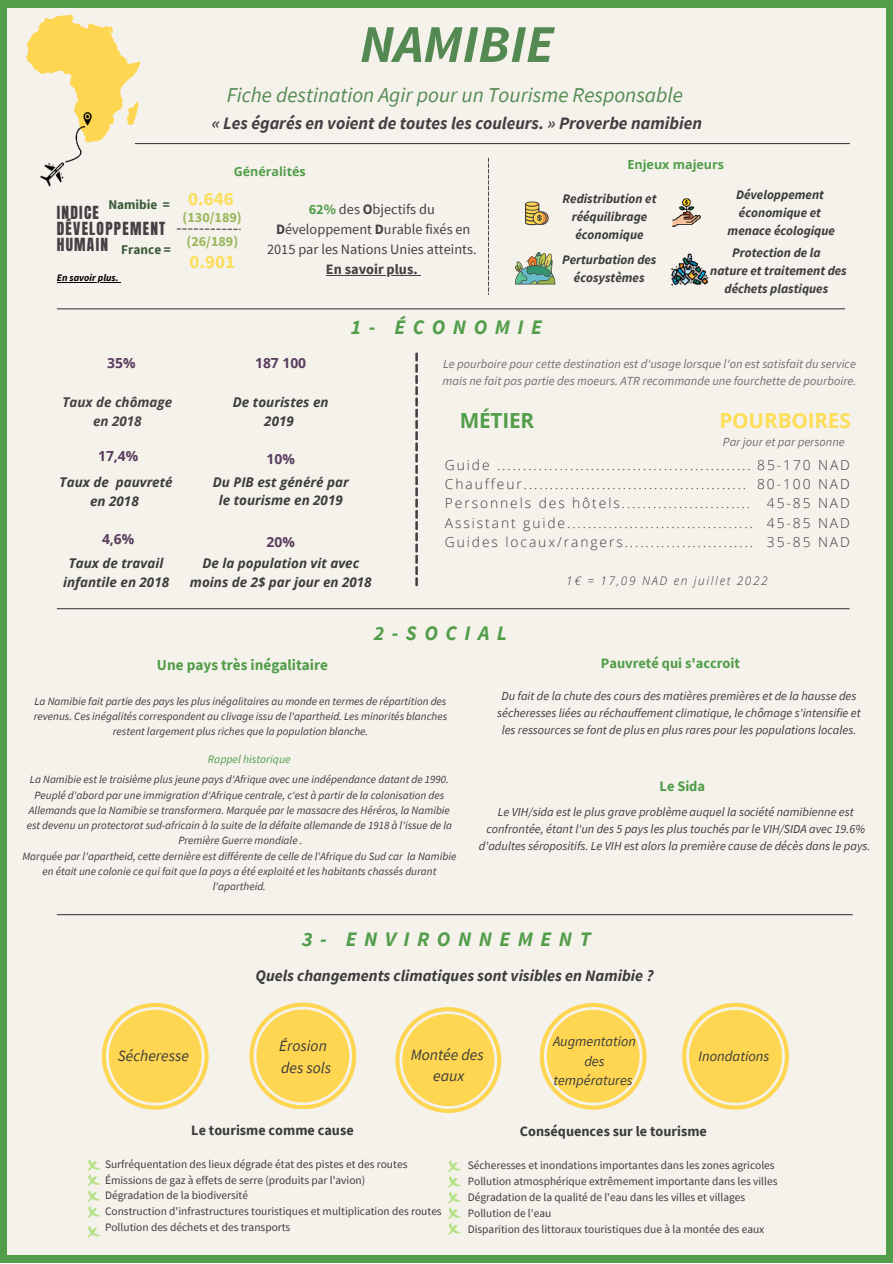
<style>
.page{position:relative;width:893px;height:1264px;background:#fff}
.page>*{position:absolute;margin:0;border:0;box-sizing:border-box;transform-origin:0 0}
.t1{font:italic 700 53.1px "Source Sans Pro";color:#548a52}
.t2{font:italic 21.15px "Source Sans Pro";color:#548a52}
.t3{font:700 20.7px "Open Sans";letter-spacing:-.01em;color:#fcde59}
.t4{font:700 20.7px "Open Sans";letter-spacing:-.01em;color:#529d49}
.t5{font:italic 700 20.55px "Source Sans Pro";letter-spacing:.365em;color:#529d49}
.t6{font:700 18.9px "Source Sans Pro";color:#fcde59}
.t7{font:italic 700 17.4px "Source Sans Pro";color:#444043}
.t8{font:italic 700 16.05px "Source Sans Pro";color:#3c3c3c}
.t9{font:italic 15.75px/21.3px "Source Sans Pro";color:#3c3c3c;text-align:center}
.t10{font:15.45px/15.8px "Anton";letter-spacing:.08em;color:#444043}
.t11{font:700 15.15px "Source Sans Pro";color:#529d49}
.t12{font:italic 14.55px "Source Sans Pro";color:#3c3c3c}
.t13{font:700 14.4px "Source Sans Pro";color:#529d49}
.t14{font:14.25px/20px "Source Sans Pro";color:#444043;text-align:center}
.t15{font:700 14.25px "Source Sans Pro";color:#3c3c3c}
.t16{font:italic 14.25px/19.5px "Source Sans Pro";color:#3c3c3c;text-align:center}
.t17{font:700 14.25px "Source Sans Pro";color:#444043}
.t18{font:700 14.1px "Source Sans Pro";color:#9bb75b}
.t19{font:700 13.95px "Open Sans";color:#583c5c}
.t20{font:300 13.8px/19.2px "Open Sans";letter-spacing:.14em;color:#3c3c3c}
.t21{font:italic 700 13.35px/18.6px "Open Sans";color:#3c3c3c;text-align:center}
.t22{font:700 13.35px "Source Sans Pro";color:#3a5b38}
.t23{font:italic 700 13.35px/18.6px "Open Sans";color:#444043;text-align:center}
.t24{font:italic 700 13.05px/18px "Source Sans Pro";color:#3c3c3c;text-align:center}
.t25{font:700 12.6px "Open Sans";color:#529d49}
.t26{font:italic 12.45px/16.8px "Source Sans Pro";color:#726e6e}
.t27{font:italic 12.3px/17.1px "Source Sans Pro";color:#3c3c3c;text-align:center}
.t28{font:italic 300 11.85px "Open Sans";letter-spacing:.14em;color:#3c3c3c}
.t29{font:italic 11.55px "Source Sans Pro";color:#529d49}
.t30{font:11.4px/15.8px "Source Sans Pro";color:#3c3c3c}
.t31{font:italic 11.1px/15.3px "Source Sans Pro";color:#3c3c3c;text-align:center}
.t32{font:italic 700 9.9px "Source Sans Pro";color:#000}
.s1{font-weight:700;color:#529d49}
.s2{font-weight:700}
</style>
<div class="page">
<div style="left:0;top:0;width:892px;height:1262px;background:#529d49"></div>
<div style="left:7px;top:8px;width:878px;height:1246px;background:#f5f2ec"></div>
<svg style="left:525px;top:201px;width:23px;height:24px"></svg>
<img style="left:672px;top:198px;width:28px;height:29px">
<svg style="left:102px;top:1002px;width:107px;height:107px"></svg>
<div style="left:109px;top:1009px;width:93px;height:93px;background:#ffd651;border-radius:50%"></div>
<svg style="left:249px;top:1002px;width:107px;height:106px"></svg>
<div style="left:256px;top:1009px;width:93px;height:93px;background:#ffd651;border-radius:50%"></div>
<svg style="left:395px;top:1007px;width:106px;height:105px"></svg>
<div style="left:402px;top:1014px;width:92px;height:92px;background:#ffd651;border-radius:50%"></div>
<svg style="left:539px;top:1002px;width:107px;height:107px"></svg>
<div style="left:546px;top:1009px;width:93px;height:93px;background:#ffd651;border-radius:50%"></div>
<svg style="left:177px;top:228px;width:64px;height:2px"></svg>
<svg style="left:87px;top:1159px;width:13px;height:59px"></svg>
<svg style="left:447px;top:1160px;width:14px;height:75px"></svg>
<svg style="left:682px;top:1002px;width:107px;height:107px"></svg>
<div style="left:689px;top:1009px;width:93px;height:93px;background:#ffd651;border-radius:50%"></div>
<hr style="left:57px;top:308px;width:787px;height:1px;background:#444043">
<hr style="left:57px;top:608px;width:792px;height:1px;background:#444043">
<hr style="left:135px;top:143px;width:714px;height:1px;background:#444043">
<hr style="left:57px;top:914px;width:795px;height:1px;background:#444043">
<svg style="left:415px;top:352px;width:3px;height:234px"></svg>
<svg style="left:26px;top:14px;width:115px;height:112px"></svg>
<img style="left:26px;top:111px;width:88px;height:76px">
<svg style="left:488px;top:158px;width:1px;height:137px"></svg>
<svg style="left:88px;top:1226px;width:12px;height:11px"></svg>
<img style="left:671px;top:253px;width:37px;height:33px">
<svg style="left:515px;top:252px;width:40px;height:32px"></svg>
<hr style="left:326px;top:275px;width:91px;height:1px;background:#444043">
<hr style="left:57px;top:282px;width:62px;height:1px;background:#000">
<p class="t22" style="left:108px;top:195px;width:63px">Namibie =</p>
<h3 class="t10" style="left:57px;top:206px;width:110px">INDICE<br>DÉVELOPPEMENT</h3>
<p class="t22" style="left:57px;top:240px;width:116px"><sup>HUMAIN</sup> France =</p>
<p class="t32" style="left:57px;top:271px;width:63px">En savoir plus.</p>
<h1 class="t1" style="left:360px;top:8px;width:195px">NAMIBIE</h1>
<h2 class="t2" style="left:227px;top:82px;width:458px">Fiche destination Agir pour un Tourisme Responsable</h2>
<h3 class="t7" style="left:212px;top:111px;width:492px">« Les égarés en voient de toutes les couleurs. » Proverbe namibien</h3>
<p class="t25" style="left:627px;top:155px;width:98px">Enjeux majeurs</p>
<p class="t24" style="left:562px;top:189px;width:95px">Redistribution et rééquilibrage économique</p>
<p class="t24" style="left:562px;top:250px;width:96px">Perturbation des écosystèmes</p>
<p class="t25" style="left:234px;top:163px;width:74px">Généralités</p>
<p class="t24" style="left:727px;top:185px;width:109px">Développement économique et menace écologique</p>
<p class="t24" style="left:710px;top:243px;width:138px">Protection de la<br>nature et traitement des déchets plastiques</p>
<h3 class="t6" style="left:188px;top:186px;width:47px">0.646</h3>
<p class="t14" style="left:267px;top:199px;width:211px"><span class="s1">62%</span> des <span class="s2">O</span>bjectifs du<br><span class="s2">D</span>éveloppement <span class="s2">D</span>urable fixés en<br>2015 par les Nations Unies atteints.</p>
<p class="t17" style="left:326px;top:260px;width:93px">En savoir plus.</p>
<p class="t18" style="left:182px;top:208px;width:61px">(130/189)</p>
<p class="t18" style="left:186px;top:232px;width:53px">(26/189)</p>
<h3 class="t6" style="left:189px;top:248px;width:47px">0.901</h3>
<h3 class="t5" style="left:351px;top:314px;width:193px">1- ÉCONOMIE</h3>
<p class="t19" style="left:107px;top:353px;width:30px">35%</p>
<p class="t19" style="left:255px;top:353px;width:53px">187 100</p>
<p class="t26" style="left:442px;top:355px;width:415px">Le pourboire pour cette destination est d'usage lorsque l'on est satisfait du service mais ne fait pas partie des moeurs. ATR recommande une fourchette de pourboire.</p>
<p class="t23" style="left:62px;top:392px;width:111px">Taux de chômage en 2018</p>
<p class="t21" style="left:233px;top:393px;width:97px">De touristes en<br>2019</p>
<h3 class="t4" style="left:459px;top:405px;width:76px">MÉTIER</h3>
<h3 class="t3" style="left:719px;top:406px;width:133px">POURBOIRES</h3>
<p class="t19" style="left:98px;top:446px;width:42px">17,4%</p>
<p class="t21" style="left:60px;top:473px;width:115px">Taux de pauvreté en 2018</p>
<p class="t19" style="left:266px;top:449px;width:30px">10%</p>
<p class="t21" style="left:213px;top:472px;width:137px">Du PIB est généré par le tourisme en 2019</p>
<p class="t19" style="left:102px;top:529px;width:34px">4,6%</p>
<p class="t19" style="left:266px;top:531px;width:30px">20%</p>
<p class="t21" style="left:190px;top:554px;width:183px">De la population vit avec moins de 2$ par jour en 2018</p>
<p class="t21" style="left:63px;top:554px;width:108px">Taux de travail infantile en 2018</p>
<p class="t26" style="left:722px;top:433px;width:123px">Par jour et par personne</p>
<p class="t20" style="left:445px;top:455px;width:310px">Guide .................................................<br>Chauffeur...........................................<br>Personnels des hôtels.........................<br>Assistant guide....................................<br>Guides locaux/rangers.........................</p>
<p class="t20" style="left:757px;top:455px;width:94px;text-align:right">85-170 NAD<br>80-100 NAD<br>45-85 NAD<br>45-85 NAD<br>35-85 NAD</p>
<p class="t28" style="left:566px;top:572px;width:203px">1€ = 17,09 NAD en juillet 2022</p>
<h3 class="t11" style="left:157px;top:654px;width:172px">Une pays très inégalitaire</h3>
<h3 class="t5" style="left:374px;top:619px;width:135px">2-SOCIAL</h3>
<p class="t13" style="left:601px;top:654px;width:140px">Pauvreté qui s'accroit</p>
<p class="t31" style="left:34px;top:693px;width:415px">La Namibie fait partie des pays les plus inégalitaires au monde en termes de répartition des revenus. Ces inégalités correspondent au clivage issu de l'apartheid. Les minorités blanches restent largement plus riches que la population blanche.</p>
<p class="t29" style="left:208px;top:752px;width:84px">Rappel historique</p>
<p class="t31" style="left:22px;top:771px;width:435px">La Namibie est le troisième plus jeune pays d'Afrique avec une indépendance datant de 1990.<br>Peuplé d'abord par une immigration d'Afrique centrale, c'est à partir de la colonisation des Allemands que la Namibie se transformera. Marquée par le massacre des Héréros, la Namibie est devenu un protectorat sud-africain à la suite de la défaite allemande de 1918 à l'issue de la Première Guerre mondiale .<br>Marquée par l'apartheid, cette dernière est différente de celle de l'Afrique du Sud car la Namibie en était une colonie ce qui fait que la pays a été exploité et les habitants chassés durant l'apartheid.</p>
<p class="t27" style="left:497px;top:687px;width:365px">Du fait de la chute des cours des matières premières et de la hausse des sécheresses liées au réchauffement climatique, le chômage s'intensifie et les ressources se font de plus en plus rares pour les populations locales.</p>
<p class="t13" style="left:659px;top:776px;width:47px">Le Sida</p>
<p class="t27" style="left:479px;top:803px;width:393px">Le VIH/sida est le plus grave problème auquel la société namibienne est confrontée, étant l'un des 5 pays les plus touchés par le VIH/SIDA avec 19.6% d'adultes séropositifs. Le VIH est alors la première cause de décès dans le pays.</p>
<h3 class="t9" style="left:118px;top:1045px;width:72px">Sécheresse</h3>
<h3 class="t5" style="left:302px;top:925px;width:290px">3- ENVIRONNEMENT</h3>
<h3 class="t8" style="left:255px;top:964px;width:399px">Quels changements climatiques sont visibles en Namibie ?</h3>
<h3 class="t9" style="left:279px;top:1035px;width:53px;text-align:left">Érosion des sols</h3>
<h3 class="t9" style="left:411px;top:1043px;width:74px">Montée des eaux</h3>
<p class="t16" style="left:553px;top:1031px;width:84px">Augmentation des températures</p>
<h3 class="t12" style="left:698px;top:1047px;width:72px">Inondations</h3>
<p class="t15" style="left:191px;top:1120px;width:164px">Le tourisme comme cause</p>
<p class="t15" style="left:520px;top:1121px;width:188px">Conséquences sur le tourisme</p>
<p class="t30" style="left:105px;top:1156px;width:338px">Surfréquentation des lieux dégrade état des pistes et des routes Émissions de gaz à effets de serre (produits par l'avion)<br>Dégradation de la biodiversité<br>Construction d'infrastructures touristiques et multiplication des routes Pollution des déchets et des transports</p>
<p class="t30" style="left:467px;top:1157px;width:311px">Sécheresses et inondations importantes dans les zones agricoles Pollution atmosphérique extrêmement importante dans les villes Dégradation de la qualité de l'eau dans les villes et villages Pollution de l'eau<br>Disparition des littoraux touristiques due à la montée des eaux</p>
</div>
